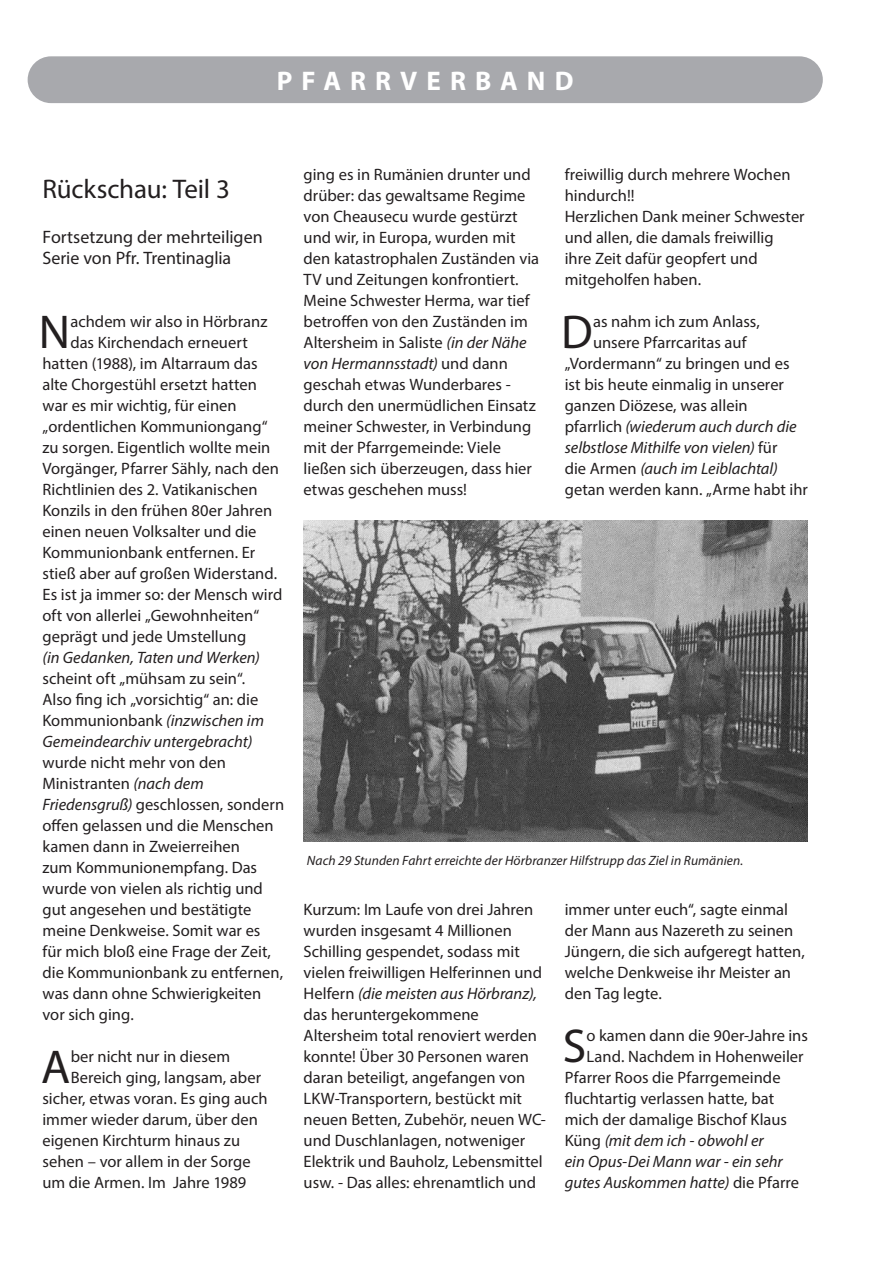
<style>
.page{position:relative;width:893px;height:1263px;background:#fff}
.page>*{position:absolute;margin:0;border:0;box-sizing:border-box;transform-origin:0 0}
.t1{font:47.7px "Myriad Pro";color:#231f20}
.t2{font:27px "Myriad Pro";letter-spacing:-.005em;color:#231f20}
.t3{font:700 27px "Myriad Pro";letter-spacing:.33em;color:#fff}
.t4{font:18px/21px "Myriad Pro";color:#231f20}
.t5{font:16.5px/21px "Myriad Pro";color:#231f20}
.t6{font:italic 16.5px "Myriad Pro";color:#231f20}
.t7{font:italic 13.5px "Myriad Pro";letter-spacing:.01em;color:#231f20}
.s1{font-style:italic}
.s2{font-style:normal}
</style>
<div class="page">
<div style="left:28px;top:56px;width:795px;height:47px;background:#a8a9ad;border-radius:23px"></div>
<img style="left:304px;top:520px;width:504px;height:321px">
<h2 class="t3" style="left:277px;top:63px;width:298px">PFARRVERBAND</h2>
<h2 class="t2" style="left:42px;top:172px;width:189px">Rückschau: Teil 3</h2>
<p class="t4" style="left:42px;top:226px;width:222px">Fortsetzung der mehrteiligen<br>Serie von Pfr. Trentinaglia</p>
<h1 class="t1" style="left:39px;top:303px;width:33px">N</h1>
<p class="t5" style="left:70px;top:311px;width:198px">achdem wir also in Hörbranz</p>
<p class="t5" style="left:70px;top:332px;width:179px">das Kirchendach erneuert</p>
<p class="t5" style="left:42px;top:353px;width:217px">hatten (1988), im Altarraum das</p>
<p class="t5" style="left:42px;top:374px;width:216px">alte Chorgestühl ersetzt hatten</p>
<p class="t5" style="left:42px;top:395px;width:196px">war es mir wichtig, für einen</p>
<p class="t5" style="left:42px;top:416px;width:227px">„ordentlichen Kommuniongang“</p>
<p class="t5" style="left:42px;top:437px;width:229px">zu sorgen. Eigentlich wollte mein</p>
<p class="t5" style="left:42px;top:458px;width:238px">Vorgänger, Pfarrer Sähly, nach den</p>
<p class="t5" style="left:42px;top:479px;width:217px">Richtlinien des 2. Vatikanischen</p>
<p class="t5" style="left:42px;top:500px;width:231px">Konzils in den frühen 80er Jahren</p>
<p class="t5" style="left:42px;top:521px;width:216px">einen neuen Volksalter und die</p>
<p class="t5" style="left:42px;top:542px;width:214px">Kommunionbank entfernen. Er</p>
<p class="t5" style="left:42px;top:563px;width:236px">stieß aber auf großen Widerstand.</p>
<p class="t5" style="left:42px;top:584px;width:241px">Es ist ja immer so: der Mensch wird</p>
<p class="t5" style="left:42px;top:605px;width:218px">oft von allerlei „Gewohnheiten“</p>
<p class="t5" style="left:42px;top:626px;width:205px">geprägt und jede Umstellung</p>
<p class="t6" style="left:42px;top:647px;width:219px">(in Gedanken, Taten und Werken)</p>
<p class="t5" style="left:42px;top:668px;width:223px">scheint oft „mühsam zu sein“.<br>Also fing ich „vorsichtig“ an: die<br>Kommunionbank <span class="s1">(inzwischen im<br>Gemeindearchiv untergebracht)</span></p>
<p class="t5" style="left:42px;top:752px;width:243px">wurde nicht mehr von den<br>Ministranten <span class="s1">(nach dem<br>Friedensgruß)</span> geschlossen, sondern offen gelassen und die Menschen kamen dann in Zweierreihen<br>zum Kommunionempfang. Das wurde von vielen als richtig und gut angesehen und bestätigte meine Denkweise. Somit war es<br>für mich bloß eine Frage der Zeit, die Kommunionbank zu entfernen, was dann ohne Schwierigkeiten vor sich ging.</p>
<h1 class="t1" style="left:41px;top:1038px;width:31px">A</h1>
<p class="t5" style="left:71px;top:1046px;width:161px">ber nicht nur in diesem</p>
<p class="t5" style="left:71px;top:1067px;width:192px">Bereich ging, langsam, aber</p>
<p class="t5" style="left:42px;top:1088px;width:227px">sicher, etwas voran. Es ging auch</p>
<p class="t5" style="left:42px;top:1109px;width:217px">immer wieder darum, über den</p>
<p class="t5" style="left:42px;top:1130px;width:199px">eigenen Kirchturm hinaus zu</p>
<p class="t5" style="left:42px;top:1151px;width:210px">sehen – vor allem in der Sorge</p>
<p class="t5" style="left:42px;top:1172px;width:205px">um die Armen. Im Jahre 1989</p>
<p class="t5" style="left:304px;top:164px;width:237px">ging es in Rumänien drunter und drüber: das gewaltsame Regime von Cheausecu wurde gestürzt und wir, in Europa, wurden mit den katastrophalen Zuständen via<br>TV und Zeitungen konfrontiert.<br>Meine Schwester Herma, war tief betroffen von den Zuständen im<br>Altersheim in Saliste <span class="s1">(in der Nähe von Hermannsstadt)</span> und dann geschah etwas Wunderbares - durch den unermüdlichen Einsatz meiner Schwester, in Verbindung mit der Pfarrgemeinde: Viele ließen sich überzeugen, dass hier etwas geschehen muss!</p>
<p class="t5" style="left:565px;top:164px;width:241px">freiwillig durch mehrere Wochen hindurch!!<br>Herzlichen Dank meiner Schwester und allen, die damals freiwillig<br>ihre Zeit dafür geopfert und mitgeholfen haben.</p>
<h1 class="t1" style="left:561px;top:303px;width:33px">D</h1>
<p class="t5" style="left:593px;top:311px;width:168px">as nahm ich zum Anlass,</p>
<p class="t5" style="left:593px;top:332px;width:155px">unsere Pfarrcaritas auf</p>
<p class="t5" style="left:565px;top:353px;width:226px">„Vordermann“ zu bringen und es</p>
<p class="t5" style="left:565px;top:374px;width:221px">ist bis heute einmalig in unserer</p>
<p class="t5" style="left:565px;top:395px;width:184px">ganzen Diözese, was allein</p>
<p class="t6" style="left:565px;top:416px;width:233px"><span class="s2">pfarrlich</span> (wiederum auch durch die</p>
<p class="t6" style="left:565px;top:437px;width:214px">selbstlose Mithilfe von vielen) <span class="s2">für</span></p>
<p class="t6" style="left:565px;top:458px;width:215px"><span class="s2">die Armen</span> (auch im Leiblachtal)</p>
<p class="t5" style="left:565px;top:479px;width:245px">getan werden kann. „Arme habt ihr</p>
<p class="t7" style="left:307px;top:852px;width:438px">Nach 29 Stunden Fahrt erreichte der Hörbranzer Hilfstrupp das Ziel in Rumänien.</p>
<p class="t5" style="left:304px;top:899px;width:244px">Kurzum: Im Laufe von drei Jahren wurden insgesamt 4 Millionen<br>Schilling gespendet, sodass mit vielen freiwilligen Helferinnen und<br>Helfern <span class="s1">(die meisten aus Hörbranz), </span>das heruntergekommene<br>Altersheim total renoviert werden konnte! Über 30 Personen waren daran beteiligt, angefangen von<br>LKW-Transportern, bestückt mit neuen Betten, Zubehör, neuen WC&shy;und Duschlanlagen, notweniger<br>Elektrik und Bauholz, Lebensmittel usw. - Das alles: ehrenamtlich und</p>
<p class="t5" style="left:565px;top:899px;width:242px">immer unter euch“, sagte einmal der Mann aus Nazereth zu seinen<br>Jüngern, die sich aufgeregt hatten, welche Denkweise ihr Meister an den Tag legte.</p>
<h1 class="t1" style="left:563px;top:1017px;width:25px">S</h1>
<p class="t5" style="left:586px;top:1025px;width:223px">o kamen dann die 90er-Jahre ins</p>
<p class="t5" style="left:586px;top:1046px;width:219px">Land. Nachdem in Hohenweiler</p>
<p class="t5" style="left:565px;top:1067px;width:217px">Pfarrer Roos die Pfarrgemeinde</p>
<p class="t5" style="left:565px;top:1088px;width:211px">fluchtartig verlassen hatte, bat</p>
<p class="t5" style="left:565px;top:1109px;width:224px">mich der damalige Bischof Klaus</p>
<p class="t6" style="left:565px;top:1130px;width:201px"><span class="s2">Küng</span> (mit dem ich - obwohl er</p>
<p class="t6" style="left:565px;top:1151px;width:220px">ein Opus-Dei Mann war - ein sehr</p>
<p class="t6" style="left:565px;top:1172px;width:236px">gutes Auskommen hatte) <span class="s2">die Pfarre</span></p>
</div>
